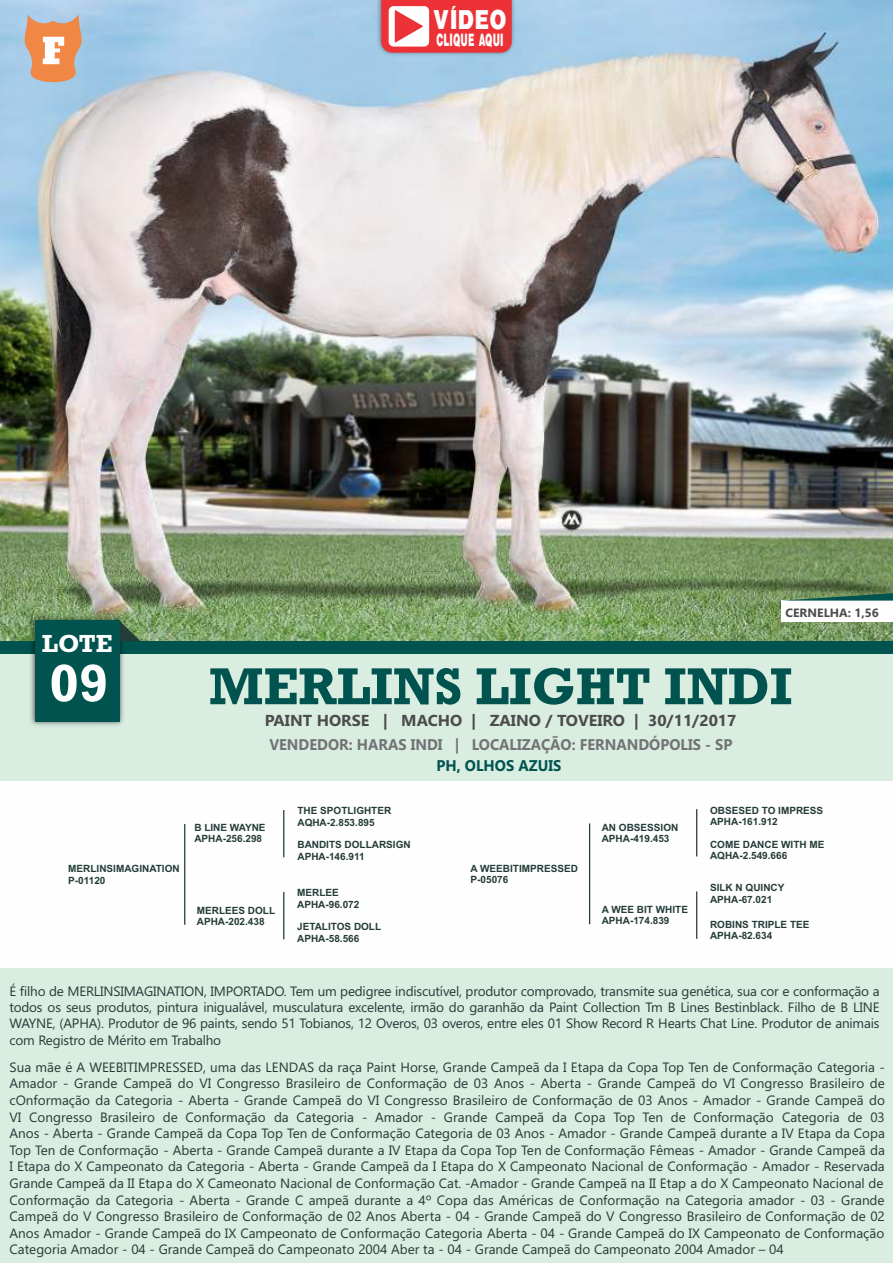
<style>
.page{position:relative;width:893px;height:1263px;background:#fff}
.page>*{position:absolute;margin:0;border:0;box-sizing:border-box;transform-origin:0 0}
.t1{font:700 53.55px "Rockwell";color:#fefefe}
.t2{font:700 52.8px "Rockwell";color:#00534e}
.t3{font:900 28.35px "Arena";color:#fefefe;scale:.78 1}
.t4{font:700 25.05px "Rockwell";color:#fefefe}
.t5{font:900 18.45px "Arena";color:#fefefe;scale:.51 1}
.t6{font:700 15.9px "Gadugi";color:#4b4b4d}
.t7{font:700 15.45px "Gadugi";color:#727376;scale:.95 1}
.t8{font:700 15.45px "Gadugi";color:#00534e;scale:.95 1}
.t9{font:13.5px/16.6px "Gadugi";letter-spacing:-.005em;color:#243c38;text-align:justify}
.t10{font:700 12px "Gadugi";color:#4b4b4d}
.t11{font:700 10.05px/11.1px "Arial";color:#243c38}
</style>
<div class="page">
<img style="left:0;top:0;width:893px;height:641px">
<div style="left:0;top:654px;width:893px;height:609px;background:#d9ede1"></div>
<div style="left:0;top:781px;width:893px;height:186px;background:#fefefe"></div>
<div style="left:0;top:641px;width:893px;height:13px;background:#00534e"></div>
<img style="left:26px;top:612px;width:102px;height:114px">
<div style="left:35px;top:621px;width:85px;height:101px;background:#00534e"></div>
<svg style="left:120px;top:621px;width:21px;height:20px"></svg>
<hr style="left:184px;top:824px;width:1px;height:101px;background:#243c38">
<hr style="left:283px;top:810px;width:1px;height:47px;background:#243c38">
<hr style="left:283px;top:892px;width:1px;height:47px;background:#243c38">
<hr style="left:589px;top:823px;width:1px;height:101px;background:#243c38">
<hr style="left:696px;top:809px;width:1px;height:47px;background:#243c38">
<hr style="left:696px;top:891px;width:1px;height:48px;background:#243c38">
<svg style="left:23px;top:14px;width:60px;height:69px;background:#dca787"></svg>
<div style="left:782px;top:601px;width:111px;height:21px;background:#fefefe"></div>
<svg style="left:782px;top:593px;width:111px;height:8px"></svg>
<img style="left:373px;top:0;width:147px;height:61px">
<svg style="left:381px;top:0;width:131px;height:53px;background:#ee555a"></svg>
<h3 class="t3" style="left:433px;top:5px;width:96px">VÍDEO</h3>
<h3 class="t5" style="left:437px;top:30px;width:133px">CLIQUE AQUI</h3>
<p class="t10" style="left:785px;top:608px;width:95px">CERNELHA: 1,56</p>
<h3 class="t4" style="left:42px;top:635px;width:72px">LOTE</h3>
<h1 class="t1" style="left:49px;top:664px;width:61px">09</h1>
<h2 class="t2" style="left:209px;top:668px;width:585px">MERLINS LIGHT INDI</h2>
<p class="t6" style="left:265px;top:715px;width:473px">PAINT HORSE | MACHO | ZAINO / TOVEIRO | 30/11/2017</p>
<p class="t7" style="left:269px;top:739px;width:489px">VENDEDOR: HARAS INDI | LOCALIZAÇÃO: FERNANDÓPOLIS - SP</p>
<p class="t11" style="left:68px;top:864px;width:113px">MERLINSIMAGINATION<br>P-01120</p>
<p class="t11" style="left:194px;top:823px;width:73px">B LINE WAYNE<br>APHA-256.298</p>
<p class="t11" style="left:197px;top:905px;width:80px">MERLEES DOLL<br>APHA-202.438</p>
<p class="t11" style="left:297px;top:806px;width:95px">THE SPOTLIGHTER<br>AQHA-2.853.895</p>
<p class="t11" style="left:297px;top:840px;width:115px">BANDITS DOLLARSIGN<br>APHA-146.911</p>
<p class="t11" style="left:297px;top:888px;width:64px">MERLEE<br>APHA-96.072</p>
<p class="t11" style="left:297px;top:922px;width:86px">JETALITOS DOLL<br>APHA-58.566</p>
<p class="t8" style="left:437px;top:760px;width:133px">PH, OLHOS AZUIS</p>
<p class="t11" style="left:471px;top:864px;width:109px">A WEEBITIMPRESSED<br>P-05076</p>
<p class="t11" style="left:602px;top:822px;width:78px">AN OBSESSION<br>APHA-419.453</p>
<p class="t11" style="left:602px;top:905px;width:88px">A WEE BIT WHITE<br>APHA-174.839</p>
<p class="t11" style="left:710px;top:805px;width:115px">OBSESED TO IMPRESS<br>APHA-161.912</p>
<p class="t11" style="left:710px;top:839px;width:116px">COME DANCE WITH ME<br>AQHA-2.549.666</p>
<p class="t11" style="left:710px;top:883px;width:76px">SILK N QUINCY<br>APHA-67.021</p>
<p class="t11" style="left:710px;top:920px;width:101px">ROBINS TRIPLE TEE<br>APHA-82.634</p>
<p class="t9" style="left:9px;top:984px;width:872px">É filho de MERLINSIMAGINATION, IMPORTADO. Tem um pedigree indiscutível, produtor comprovado, transmite sua genética, sua cor e conformação a todos os seus produtos, pintura inigualável, musculatura excelente, irmão do garanhão da Paint Collection Tm B Lines Bestinblack. Filho de B LINE WAYNE, (APHA). Produtor de 96 paints, sendo 51 Tobianos, 12 Overos, 03 overos, entre eles 01 Show Record R Hearts Chat Line. Produtor de animais com Registro de Mérito em Trabalho</p>
<p class="t9" style="left:10px;top:1060px;width:877px">Sua mãe é A WEEBITIMPRESSED, uma das LENDAS da raça Paint Horse, Grande Campeã da I Etapa da Copa Top Ten de Conformação Categoria - Amador - Grande Campeã do VI Congresso Brasileiro de Conformação de 03 Anos - Aberta - Grande Campeã do VI Congresso Brasileiro de cOnformação da Categoria - Aberta - Grande Campeã do VI Congresso Brasileiro de Conformação de 03 Anos - Amador - Grande Campeã do VI Congresso Brasileiro de Conformação da Categoria - Amador - Grande Campeã da Copa Top Ten de Conformação Categoria de 03<br>Anos - Aberta - Grande Campeã da Copa Top Ten de Conformação Categoria de 03 Anos - Amador - Grande Campeã durante a IV Etapa da Copa Top Ten de Conformação - Aberta - Grande Campeã durante a IV Etapa da Copa Top Ten de Conformação Fêmeas - Amador - Grande Campeã da I Etapa do X Campeonato da Categoria - Aberta - Grande Campeã da I Etapa do X Campeonato Nacional de Conformação - Amador - Reservada Grande Campeã da II Etapa do X Cameonato Nacional de Conformação Cat. -Amador - Grande Campeã na II Etap a do X Campeonato Nacional de Conformação da Categoria - Aberta - Grande C ampeã durante a 4º Copa das Américas de Conformação na Categoria amador - 03 - Grande Campeã do V Congresso Brasileiro de Conformação de 02 Anos Aberta - 04 - Grande Campeã do V Congresso Brasileiro de Conformação de 02<br>Anos Amador - Grande Campeã do IX Campeonato de Conformação Categoria Aberta - 04 - Grande Campeã do IX Campeonato de Conformação Categoria Amador - 04 - Grande Campeã do Campeonato 2004 Aber ta - 04 - Grande Campeã do Campeonato 2004 Amador – 04</p>
</div>
